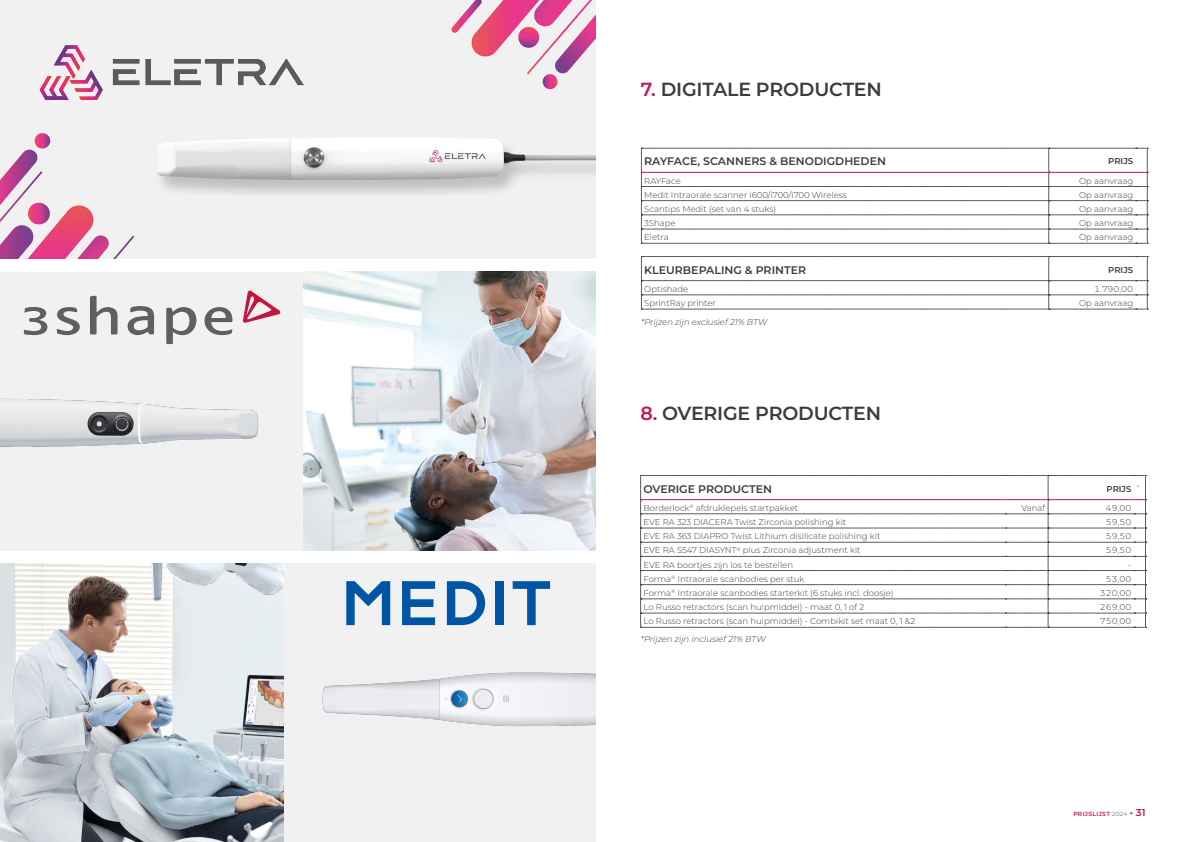
<style>
.page{position:relative;width:1191px;height:842px;background:#fff}
.page>*{position:absolute;margin:0;border:0;box-sizing:border-box;transform-origin:0 0}
.t1{font:600 19px "Montserrat";letter-spacing:-.01em;color:#3c3c3b}
.t2{font:600 11px "Montserrat";color:#3d3d3c}
.t3{font:600 11px "Montserrat";color:#3c3c3b}
.t4{font:300 8.5px "Montserrat";color:#3c3c3b}
.t5{font:italic 300 8.5px "Montserrat";color:#3c3c3b}
.t6{font:600 8.5px "Montserrat";color:#3c3c3b}
.t7{font:600 6px "Montserrat";letter-spacing:.055em;color:#c71457}
.s1{color:#c71457}
.s2{font-weight:300;color:#3c3c3b}
.s3{font-size:10px}
</style>
<div class="page">
<div style="left:0;top:272px;width:304px;height:278px;background:#f1f1f1"></div>
<div style="left:131px;top:564px;width:464px;height:278px;background:#f1f1f1"></div>
<img style="left:0;top:124px;width:595px;height:134px">
<img style="left:147px;top:128px;width:448px;height:68px">
<svg style="left:641px;top:148px;width:507px;height:96px"></svg>
<hr style="left:641px;top:172px;width:407px;height:1px;background:#c71457">
<hr style="left:1048px;top:172px;width:88px;height:1px;background:#c71457">
<svg style="left:641px;top:256px;width:507px;height:54px"></svg>
<svg style="left:640px;top:475px;width:506px;height:153px"></svg>
<hr style="left:641px;top:499px;width:364px;height:1px;background:#c71457">
<hr style="left:1005px;top:499px;width:43px;height:1px;background:#c71457">
<hr style="left:1048px;top:499px;width:86px;height:1px;background:#c71457">
<img style="left:0;top:0;width:595px;height:124px">
<div style="left:7px;top:4px;width:124px;height:41px;background:#f1f1f1"></div>
<svg style="left:40px;top:45px;width:63px;height:55px"></svg>
<hr style="left:113px;top:59px;width:26px;height:4px;background:#5d5a5d">
<svg style="left:113px;top:69px;width:26px;height:16px"></svg>
<svg style="left:146px;top:59px;width:158px;height:26px"></svg>
<img style="left:304px;top:272px;width:291px;height:278px">
<img style="left:0;top:564px;width:283px;height:278px">
<svg style="left:57px;top:307px;width:23px;height:28px"></svg>
<svg style="left:90px;top:296px;width:28px;height:38px"></svg>
<svg style="left:128px;top:306px;width:26px;height:29px"></svg>
<svg style="left:166px;top:307px;width:30px;height:37px"></svg>
<svg style="left:204px;top:307px;width:28px;height:28px"></svg>
<svg style="left:24px;top:307px;width:23px;height:28px"></svg>
<svg style="left:243px;top:290px;width:38px;height:33px"></svg>
<svg style="left:346px;top:581px;width:44px;height:44px"></svg>
<svg style="left:447px;top:581px;width:38px;height:44px"></svg>
<div style="left:495px;top:581px;width:8px;height:44px;background:#0056a4"></div>
<svg style="left:512px;top:581px;width:38px;height:44px"></svg>
<svg style="left:402px;top:581px;width:33px;height:44px"></svg>
<img style="left:322px;top:672px;width:273px;height:54px">
<img style="left:0;top:398px;width:259px;height:49px">
<h1 class="t1" style="left:641px;top:76px;width:242px"><span class="s1">7.</span> DIGITALE PRODUCTEN</h1>
<p class="t2" style="left:644px;top:154px;width:243px">RAYFACE, SCANNERS &amp; BENODIGDHEDEN</p>
<p class="t6" style="left:1108px;top:155px;width:26px">PRIJS</p>
<p class="t4" style="left:644px;top:175px;width:38px">RAYFace</p>
<p class="t4" style="left:1079px;top:175px;width:56px">Op aanvraag</p>
<p class="t4" style="left:644px;top:189px;width:204px">Medit Intraorale scanner i600/i700/i700 Wireless</p>
<p class="t4" style="left:1079px;top:189px;width:56px">Op aanvraag</p>
<p class="t4" style="left:644px;top:203px;width:134px">Scantips Medit (set van 4 stuks)</p>
<p class="t4" style="left:1079px;top:203px;width:56px">Op aanvraag</p>
<p class="t4" style="left:644px;top:217px;width:33px">3Shape</p>
<p class="t4" style="left:1079px;top:217px;width:56px">Op aanvraag</p>
<p class="t4" style="left:644px;top:231px;width:26px">Eletra</p>
<p class="t4" style="left:1079px;top:231px;width:56px">Op aanvraag</p>
<p class="t2" style="left:644px;top:262px;width:163px">KLEURBEPALING &amp; PRINTER</p>
<p class="t6" style="left:1108px;top:264px;width:26px">PRIJS</p>
<p class="t4" style="left:644px;top:283px;width:46px">Optishade</p>
<p class="t4" style="left:1094px;top:283px;width:41px">1.790,00</p>
<p class="t4" style="left:644px;top:297px;width:73px">SprintRay printer</p>
<p class="t4" style="left:1079px;top:297px;width:56px">Op aanvraag</p>
<p class="t5" style="left:641px;top:316px;width:128px">*Prijzen zijn exclusief 21% BTW</p>
<h1 class="t1" style="left:640px;top:400px;width:242px"><span class="s1">8.</span> OVERIGE PRODUCTEN</h1>
<p class="t3" style="left:643px;top:481px;width:130px">OVERIGE PRODUCTEN</p>
<p class="t6" style="left:1106px;top:482px;width:34px">PRIJS <sup>*</sup></p>
<p class="t4" style="left:643px;top:502px;width:156px">Borderlock<sup>®</sup> afdruklepels startpakket</p>
<p class="t4" style="left:1021px;top:502px;width:25px">Vanaf</p>
<p class="t4" style="left:1106px;top:502px;width:27px">49,00</p>
<p class="t4" style="left:643px;top:516px;width:204px">EVE RA 323 DIACERA Twist Zirconia polishing kit</p>
<p class="t4" style="left:1106px;top:516px;width:27px">59,50</p>
<p class="t4" style="left:643px;top:530px;width:238px">EVE RA 363 DIAPRO Twist Lithium disilicate polishing kit</p>
<p class="t4" style="left:1106px;top:530px;width:27px">59,50</p>
<p class="t4" style="left:643px;top:545px;width:219px">EVE RA S547 DIASYNT<sup>®</sup> plus Zirconia adjustment kit</p>
<p class="t4" style="left:1106px;top:545px;width:27px">59,50</p>
<p class="t4" style="left:643px;top:559px;width:151px">EVE RA boortjes zijn los te bestellen</p>
<p class="t4" style="left:1128px;top:559px;width:5px">-</p>
<p class="t4" style="left:643px;top:573px;width:163px">Forma<sup>®</sup> Intraorale scanbodies per stuk</p>
<p class="t4" style="left:1106px;top:573px;width:27px">53,00</p>
<p class="t4" style="left:643px;top:587px;width:252px">Forma<sup>®</sup> Intraorale scanbodies starterkit (6 stuks incl. doosje)</p>
<p class="t4" style="left:1100px;top:587px;width:33px">320,00</p>
<p class="t4" style="left:643px;top:601px;width:222px">Lo Russo retractors (scan hulpmiddel) - maat 0, 1 of 2</p>
<p class="t4" style="left:1100px;top:601px;width:33px">269,00</p>
<p class="t4" style="left:643px;top:615px;width:273px">Lo Russo retractors (scan hulpmiddel) - Combikit set maat 0, 1 &amp;2</p>
<p class="t4" style="left:1100px;top:615px;width:33px">750,00</p>
<p class="t5" style="left:641px;top:633px;width:126px">*Prijzen zijn inclusief 21% BTW</p>
<p class="t7" style="left:1073px;top:810px;width:74px">PRIJSLIJST <span class="s2">2024</span> <span class="s3">• 31</span></p>
</div>
